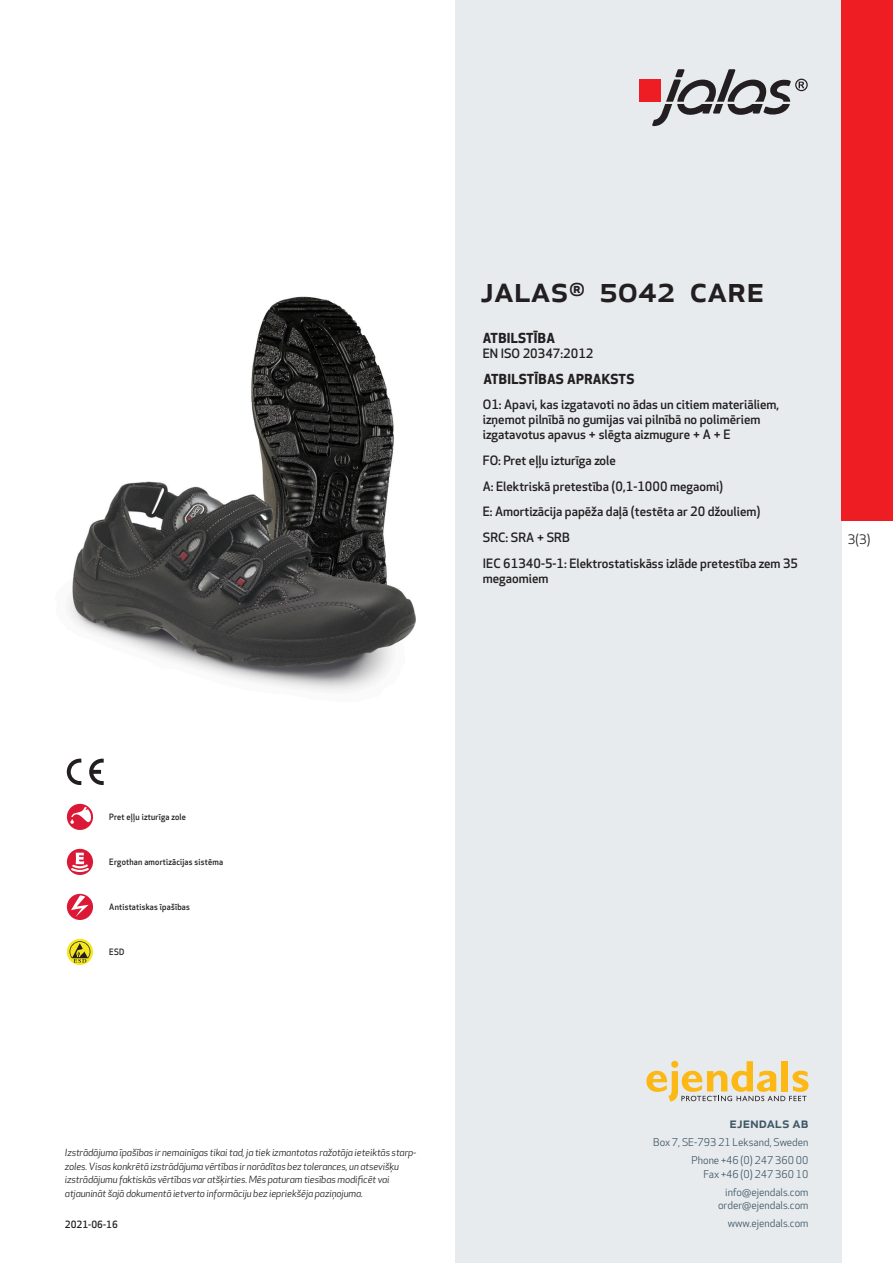
<style>
.page{position:relative;width:893px;height:1263px;background:#fff}
.page>*{position:absolute;margin:0;border:0;box-sizing:border-box;transform-origin:0 0}
.prodname{font:500 36px "Apex New";color:#231f20}
.t1{font:500 15px "Apex New";color:#405968}
.Funktion_body{font:700 13.5px "Apex New";letter-spacing:.025em;color:#231f20}
.t2{font:12.75px "Apex New";color:#231f20}
.Funktion_body-2{font:500 12.6px/15px "Apex New";color:#231f20}
.t3{font:10.5px/18px "Apex New";color:#405968;text-align:right}
.t4{font:italic 9.75px/13.5px "Apex New";letter-spacing:-.01em;color:#231f20}
.t5{font:500 9.75px "Apex New";color:#231f20}
.Funktion_body-3{font:500 8.55px "Apex New";letter-spacing:.025em;color:#231f20;scale:.95 1}
</style>
<div class="page">
<div style="left:455px;top:0;width:387px;height:1263px;background:#e8ebee"></div>
<svg style="left:646px;top:1061px;width:162px;height:40px"></svg>
<img style="left:69px;top:297px;width:346px;height:394px">
<div style="left:842px;top:0;width:51px;height:520px;background:#ee1d23"></div>
<div style="left:67px;top:804px;width:26px;height:26px;background:#db1836;border-radius:50%"></div>
<svg style="left:70px;top:807px;width:21px;height:17px"></svg>
<svg style="left:67px;top:849px;width:26px;height:26px"></svg>
<svg style="left:69px;top:853px;width:22px;height:20px"></svg>
<div style="left:67px;top:894px;width:26px;height:26px;background:#db1836;border-radius:50%"></div>
<svg style="left:71px;top:895px;width:18px;height:22px"></svg>
<svg style="left:67px;top:939px;width:26px;height:26px"></svg>
<svg style="left:70px;top:941px;width:20px;height:22px"></svg>
<svg style="left:89px;top:759px;width:15px;height:26px"></svg>
<svg style="left:67px;top:759px;width:14px;height:26px"></svg>
<div style="left:639px;top:80px;width:22px;height:22px;background:#ee1d23"></div>
<svg style="left:652px;top:69px;width:156px;height:57px"></svg>
<p class="prodname" style="left:480px;top:265px;width:285px">JALAS<sup>®</sup> 5042 CARE</p>
<p class="Funktion_body" style="left:483px;top:328px;width:74px">ATBILSTĪBA</p>
<p class="Funktion_body-2" style="left:483px;top:346px;width:112px">EN ISO 20347:2012</p>
<p class="Funktion_body" style="left:483px;top:369px;width:152px">ATBILSTĪBAS APRAKSTS</p>
<p class="Funktion_body-2" style="left:483px;top:397px;width:298px">O1: Apavi, kas izgatavoti no ādas un citiem materiāliem, izņemot pilnībā no gumijas vai pilnībā no polimēriem izgatavotus apavus + slēgta aizmugure + A + E</p>
<p class="Funktion_body-2" style="left:483px;top:453px;width:135px">FO: Pret eļļu izturīga zole</p>
<p class="Funktion_body-2" style="left:483px;top:478px;width:242px">A: Elektriskā pretestība (0,1-1000 megaomi)</p>
<p class="Funktion_body-2" style="left:483px;top:504px;width:279px">E: Amortizācija papēža daļā (testēta ar 20 džouliem)</p>
<p class="Funktion_body-2" style="left:483px;top:530px;width:88px">SRC: SRA + SRB</p>
<p class="Funktion_body-2" style="left:483px;top:555px;width:317px">IEC 61340-5-1: Elektrostatiskāss izlāde pretestība zem 35 megaomiem</p>
<p class="t2" style="left:848px;top:531px;width:24px">3(3)</p>
<p class="Funktion_body-3" style="left:109px;top:811px;width:82px">Pret eļļu izturīga zole</p>
<p class="Funktion_body-3" style="left:109px;top:856px;width:121px">Ergothan amortizācijas sistēma</p>
<p class="Funktion_body-3" style="left:109px;top:901px;width:86px">Antistatiskas īpašības</p>
<p class="Funktion_body-3" style="left:109px;top:946px;width:17px">ESD</p>
<p class="t4" style="left:65px;top:1146px;width:353px">Izstrādājuma īpašības ir nemainīgas tikai tad, ja tiek izmantotas ražotāja ieteiktās starp&shy;zoles. Visas konkrētā izstrādājuma vērtības ir norādītas bez tolerances, un atsevišķu izstrādājumu faktiskās vērtības var atšķirties. Mēs paturam tiesības modificēt vai atjaunināt šajā dokumentā ietverto informāciju bez iepriekšēja paziņojuma.</p>
<p class="t5" style="left:65px;top:1218px;width:54px">2021-06-16</p>
<p class="t1" style="left:729px;top:1113px;width:80px">ejendals ab</p>
<p class="t3" style="left:653px;top:1133px;width:157px">Box 7, SE-793 21 Leksand, Sweden<br>Phone +46 (0) 247 360 00</p>
<p class="t3" style="left:703px;top:1165px;width:107px">Fax +46 (0) 247 360 10 info@ejendals.com</p>
<p class="t3" style="left:718px;top:1196px;width:92px">order@ejendals.com</p>
<p class="t3" style="left:728px;top:1215px;width:82px">www.ejendals.com</p>
</div>
